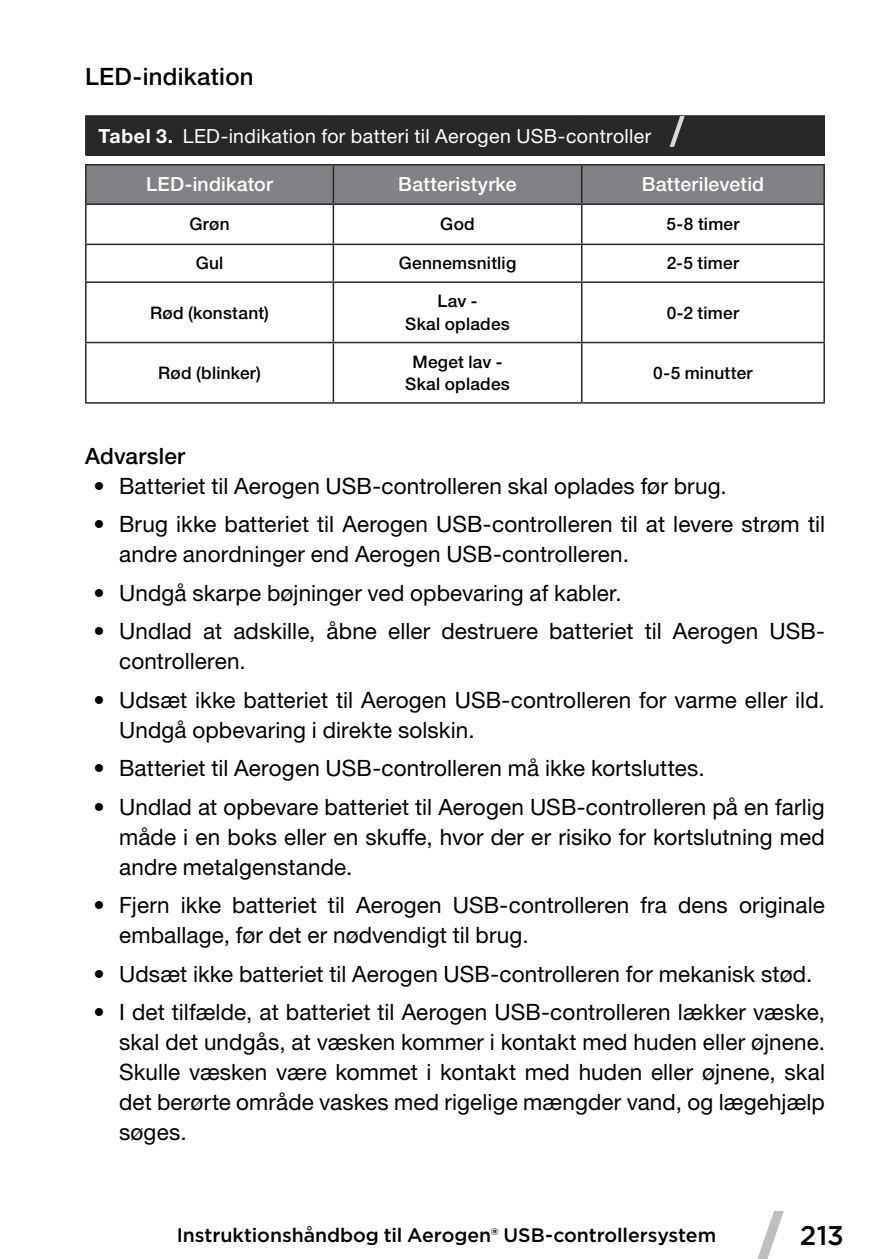
<style>
.page{position:relative;width:893px;height:1259px;background:#fff}
.page>*{position:absolute;margin:0;border:0;box-sizing:border-box;transform-origin:0 0}
.t1{font:500 27px "Gotham";color:#000}
.t2{font:500 24px "Helvetica Neue LTW1 G";letter-spacing:.015em;color:#000}
.t3{font:22.5px/30px "Helvetica Neue LTW1 G";letter-spacing:.005em;color:#000}
.t4{font:500 22.5px "Helvetica Neue LTW1 G";letter-spacing:.01em;color:#000}
.t5{font:19.5px "Helvetica Neue LTW1 G";letter-spacing:.02em;color:#fff}
.t6{font:500 19.5px "Gotham";letter-spacing:-.005em;color:#000}
.t7{font:500 19.5px "Helvetica Neue LTW1 G";letter-spacing:.01em;color:#fff}
.t8{font:500 17.4px/22.5px "Helvetica Neue LTW1 G";letter-spacing:.015em;color:#000;text-align:center}
.s1{font-weight:700}
</style>
<div class="page">
<svg style="left:757px;top:1211px;width:27px;height:48px"></svg>
<div style="left:86px;top:116px;width:738px;height:39px;background:#292829"></div>
<div style="left:87px;top:165px;width:736px;height:38px;background:#808285"></div>
<hr style="left:823px;top:117px;width:2px;height:38px;background:#292829">
<hr style="left:85px;top:164px;width:248px;height:1px;background:#292829">
<hr style="left:85px;top:165px;width:2px;height:38px;background:#292829">
<hr style="left:333px;top:164px;width:249px;height:1px;background:#292829">
<hr style="left:333px;top:165px;width:1px;height:38px;background:#292829">
<hr style="left:582px;top:164px;width:243px;height:1px;background:#292829">
<hr style="left:581px;top:165px;width:1px;height:38px;background:#292829">
<hr style="left:823px;top:165px;width:2px;height:38px;background:#292829">
<hr style="left:85px;top:203px;width:248px;height:2px;background:#292829">
<hr style="left:85px;top:205px;width:2px;height:39px;background:#292829">
<hr style="left:333px;top:203px;width:249px;height:2px;background:#292829">
<hr style="left:333px;top:205px;width:1px;height:39px;background:#292829">
<hr style="left:582px;top:203px;width:243px;height:2px;background:#292829">
<hr style="left:581px;top:205px;width:1px;height:39px;background:#292829">
<hr style="left:823px;top:205px;width:2px;height:39px;background:#292829">
<hr style="left:85px;top:244px;width:248px;height:1px;background:#292829">
<hr style="left:85px;top:245px;width:2px;height:36px;background:#292829">
<hr style="left:333px;top:244px;width:249px;height:1px;background:#292829">
<hr style="left:333px;top:245px;width:1px;height:36px;background:#292829">
<hr style="left:582px;top:244px;width:243px;height:1px;background:#292829">
<hr style="left:581px;top:245px;width:1px;height:36px;background:#292829">
<hr style="left:823px;top:245px;width:2px;height:36px;background:#292829">
<hr style="left:85px;top:281px;width:248px;height:2px;background:#292829">
<hr style="left:85px;top:283px;width:2px;height:59px;background:#292829">
<hr style="left:333px;top:281px;width:249px;height:2px;background:#292829">
<hr style="left:333px;top:283px;width:1px;height:59px;background:#292829">
<hr style="left:582px;top:281px;width:243px;height:2px;background:#292829">
<hr style="left:581px;top:283px;width:1px;height:59px;background:#292829">
<hr style="left:823px;top:283px;width:2px;height:59px;background:#292829">
<hr style="left:85px;top:342px;width:248px;height:1px;background:#292829">
<hr style="left:85px;top:343px;width:2px;height:59px;background:#292829">
<hr style="left:333px;top:342px;width:249px;height:1px;background:#292829">
<hr style="left:333px;top:343px;width:1px;height:59px;background:#292829">
<hr style="left:582px;top:342px;width:243px;height:1px;background:#292829">
<hr style="left:581px;top:343px;width:1px;height:59px;background:#292829">
<hr style="left:823px;top:343px;width:2px;height:59px;background:#292829">
<hr style="left:85px;top:402px;width:248px;height:2px;background:#292829">
<hr style="left:333px;top:402px;width:249px;height:2px;background:#292829">
<hr style="left:582px;top:402px;width:243px;height:2px;background:#292829">
<hr style="left:85px;top:115px;width:248px;height:2px;background:#292829">
<hr style="left:85px;top:117px;width:2px;height:38px;background:#292829">
<hr style="left:333px;top:115px;width:249px;height:2px;background:#292829">
<hr style="left:582px;top:115px;width:243px;height:2px;background:#292829">
<svg style="left:670px;top:116px;width:15px;height:31px"></svg>
<p class="t2" style="left:85px;top:62px;width:170px">LED-indikation</p>
<p class="t5" style="left:99px;top:124px;width:554px"><span class="s1">Tabel 3.</span> LED-indikation for batteri til Aerogen USB-controller</p>
<p class="t7" style="left:146px;top:173px;width:128px">LED-indikator</p>
<p class="t7" style="left:398px;top:173px;width:120px">Batteristyrke</p>
<p class="t7" style="left:642px;top:173px;width:124px">Batterilevetid</p>
<p class="t8" style="left:189px;top:213px;width:42px">Grøn</p>
<p class="t8" style="left:440px;top:213px;width:36px">God</p>
<p class="t8" style="left:666px;top:213px;width:75px">5-8 timer</p>
<p class="t8" style="left:196px;top:252px;width:29px">Gul</p>
<p class="t8" style="left:399px;top:252px;width:119px">Gennemsnitlig</p>
<p class="t8" style="left:667px;top:252px;width:74px">2-5 timer</p>
<p class="t8" style="left:150px;top:301px;width:121px">Rød (konstant)</p>
<p class="t8" style="left:405px;top:290px;width:106px">Lav -<br>Skal oplades</p>
<p class="t8" style="left:667px;top:301px;width:74px">0-2 timer</p>
<p class="t8" style="left:158px;top:361px;width:104px">Rød (blinker)</p>
<p class="t8" style="left:405px;top:350px;width:106px">Meget lav -<br>Skal oplades</p>
<p class="t8" style="left:653px;top:361px;width:101px">0-5 minutter</p>
<p class="t4" style="left:85px;top:442px;width:101px">Advarsler</p>
<p class="t3" style="left:94px;top:470px;width:635px">• Batteriet til Aerogen USB-controlleren skal oplades før brug.</p>
<p class="t3" style="left:119px;top:509px;width:707px;text-indent:-26px">• Brug ikke batteriet til Aerogen USB-controlleren til at levere strøm til andre anordninger end Aerogen USB-controlleren.</p>
<p class="t3" style="left:94px;top:577px;width:530px">• Undgå skarpe bøjninger ved opbevaring af kabler.</p>
<p class="t3" style="left:119px;top:616px;width:707px;text-indent:-26px">• Undlad at adskille, åbne eller destruere batteriet til Aerogen USB&shy;controlleren.</p>
<p class="t3" style="left:119px;top:684px;width:707px;text-indent:-26px">• Udsæt ikke batteriet til Aerogen USB-controlleren for varme eller ild.<br>Undgå opbevaring i direkte solskin.</p>
<p class="t3" style="left:94px;top:753px;width:613px">• Batteriet til Aerogen USB-controlleren må ikke kortsluttes.</p>
<p class="t3" style="left:119px;top:791px;width:707px;text-align:justify;text-indent:-26px">• Undlad at opbevare batteriet til Aerogen USB-controlleren på en farlig måde i en boks eller en skuffe, hvor der er risiko for kortslutning med andre metalgenstande.</p>
<p class="t3" style="left:119px;top:890px;width:707px;text-indent:-26px">• Fjern ikke batteriet til Aerogen USB-controlleren fra dens originale emballage, før det er nødvendigt til brug.</p>
<p class="t3" style="left:94px;top:958px;width:720px">• Udsæt ikke batteriet til Aerogen USB-controlleren for mekanisk stød.</p>
<p class="t3" style="left:119px;top:997px;width:707px;text-align:justify;text-indent:-26px">• I det tilfælde, at batteriet til Aerogen USB-controlleren lækker væske, skal det undgås, at væsken kommer i kontakt med huden eller øjnene.<br>Skulle væsken være kommet i kontakt med huden eller øjnene, skal det berørte område vaskes med rigelige mængder vand, og lægehjælp søges.</p>
<p class="t6" style="left:177px;top:1222px;width:541px">Instruktionshåndbog til Aerogen® USB-controllersystem</p>
<p class="t1" style="left:800px;top:1218px;width:45px">213</p>
</div>
